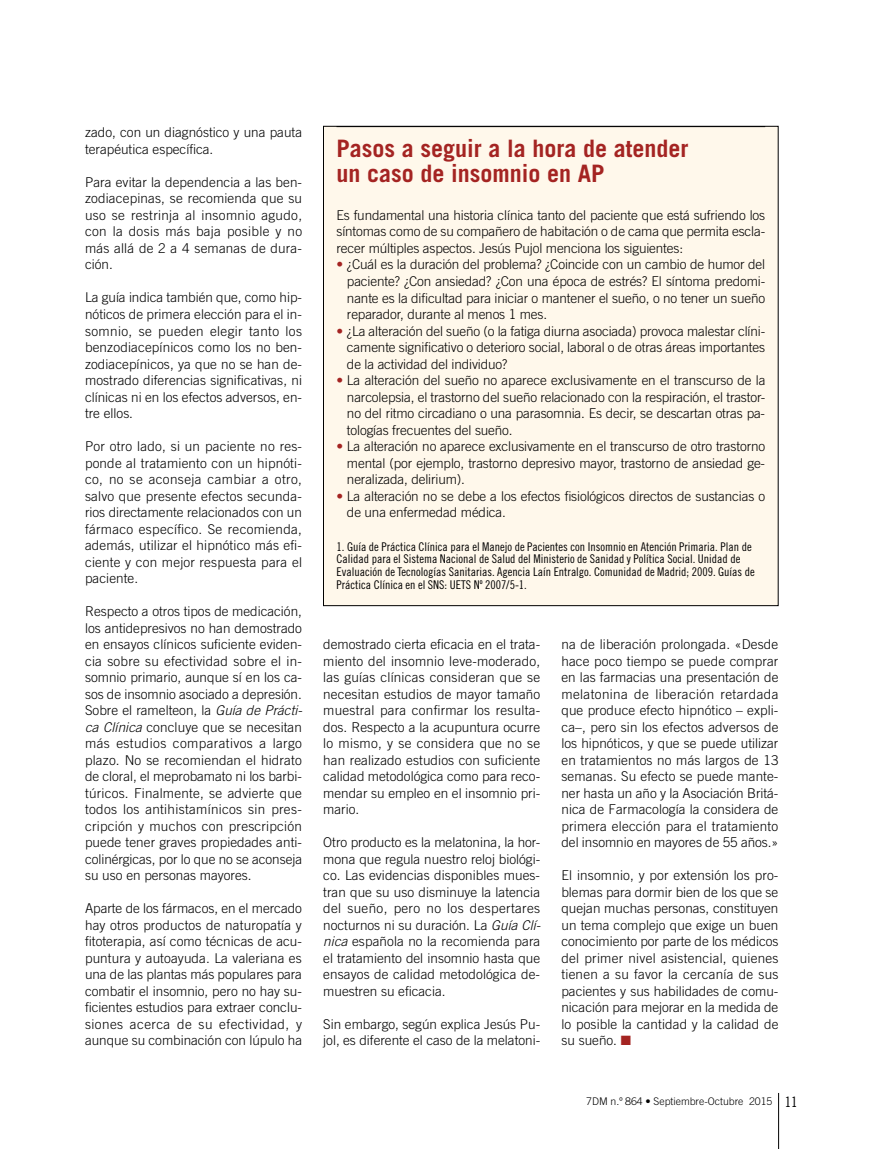
<style>
.page{position:relative;width:872px;height:1149px;background:#fff}
.page>*{position:absolute;margin:0;border:0;box-sizing:border-box;transform-origin:0 0}
.t1{font:700 24px/25.5px "Trade Gothic LT Std";color:#a42422}
.t2{font:300 13.5px/16.5px "Trade Gothic LT Std";color:#000;text-align:justify}
.t3{font:12px/12.8px "Trade Gothic LT Std Cn 18";color:#000}
.t4{font:300 10.5px "Trade Gothic LT Std";color:#000}
.s1{font-style:italic}
.s2{color:#a42422}
.s3{font-family:"Trade Gothic LT Std Cn 18";font-weight:400;font-size:14.25px}
</style>
<div class="page">
<hr style="left:778px;top:1092px;width:1px;height:56px;background:#000">
<div style="left:323px;top:126px;width:455px;height:479px;background:#fff8eb"></div>
<p class="t2" style="left:85px;top:124px;width:218px">zado, con un diagnóstico y una pauta terapéutica específica.</p>
<p class="t2" style="left:85px;top:174px;width:218px">Para evitar la dependencia a las ben&shy;zodiacepinas, se recomienda que su uso se restrinja al insomnio agudo, con la dosis más baja posible y no más allá de 2 a 4 semanas de dura&shy;ción.</p>
<p class="t2" style="left:85px;top:289px;width:218px">La guía indica también que, como hip&shy;nóticos de primera elección para el in&shy;somnio, se pueden elegir tanto los benzodiacepínicos como los no ben&shy;zodiacepínicos, ya que no se han de&shy;mostrado diferencias significativas, ni clínicas ni en los efectos adversos, en&shy;tre ellos.</p>
<p class="t2" style="left:85px;top:437px;width:218px">Por otro lado, si un paciente no res&shy;ponde al tratamiento con un hipnóti&shy;co, no se aconseja cambiar a otro, salvo que presente efectos secunda&shy;rios directamente relacionados con un fármaco específico. Se recomienda, además, utilizar el hipnótico más efi&shy;ciente y con mejor respuesta para el paciente.</p>
<p class="t2" style="left:85px;top:602px;width:219px">Respecto a otros tipos de medicación, los antidepresivos no han demostrado en ensayos clínicos suficiente eviden&shy;cia sobre su efectividad sobre el in&shy;somnio primario, aunque sí en los ca&shy;sos de insomnio asociado a depresión.<br>Sobre el ramelteon, la <span class="s1">Guía de Prácti&shy;ca Clínica</span> concluye que se necesitan más estudios comparativos a largo plazo. No se recomiendan el hidrato de cloral, el meprobamato ni los barbi&shy;túricos. Finalmente, se advierte que todos los antihistamínicos sin pres&shy;cripción y muchos con prescripción puede tener graves propiedades anti&shy;colinérgicas, por lo que no se aconseja su uso en personas mayores.</p>
<p class="t2" style="left:85px;top:899px;width:219px">Aparte de los fármacos, en el mercado hay otros productos de naturopatía y fitoterapia, así como técnicas de acu&shy;puntura y autoayuda. La valeriana es una de las plantas más populares para combatir el insomnio, pero no hay su&shy;ficientes estudios para extraer conclu&shy;siones acerca de su efectividad, y aunque su combinación con lúpulo ha</p>
<h1 class="t1" style="left:336px;top:135px;width:354px">Pasos a seguir a la hora de atender un caso de insomnio en AP</h1>
<p class="t2" style="left:336px;top:207px;width:430px">Es fundamental una historia clínica tanto del paciente que está sufriendo los síntomas como de su compañero de habitación o de cama que permita escla&shy;recer múltiples aspectos. Jesús Pujol menciona los siguientes:</p>
<p class="t2" style="left:347px;top:256px;width:420px;text-indent:-11px"><span class="s2">•</span> ¿Cuál es la duración del problema? ¿Coincide con un cambio de humor del paciente? ¿Con ansiedad? ¿Con una época de estrés? El síntoma predomi&shy;nante es la dificultad para iniciar o mantener el sueño, o no tener un sueño reparador, durante al menos 1 mes.</p>
<p class="t2" style="left:347px;top:322px;width:420px;text-indent:-11px"><span class="s2">•</span> ¿La alteración del sueño (o la fatiga diurna asociada) provoca malestar clíni&shy;camente significativo o deterioro social, laboral o de otras áreas importantes de la actividad del individuo?</p>
<p class="t2" style="left:347px;top:372px;width:420px;text-indent:-11px"><span class="s2">•</span> La alteración del sueño no aparece exclusivamente en el transcurso de la narcolepsia, el trastorno del sueño relacionado con la respiración, el trastor&shy;no del ritmo circadiano o una parasomnia. Es decir, se descartan otras pa&shy;tologías frecuentes del sueño.</p>
<p class="t2" style="left:347px;top:438px;width:420px;text-indent:-11px"><span class="s2">•</span> La alteración no aparece exclusivamente en el transcurso de otro trastorno mental (por ejemplo, trastorno depresivo mayor, trastorno de ansiedad ge&shy;neralizada, delirium).</p>
<p class="t2" style="left:347px;top:487px;width:420px;text-indent:-11px"><span class="s2">•</span> La alteración no se debe a los efectos fisiológicos directos de sustancias o de una enfermedad médica.</p>
<p class="t3" style="left:336px;top:539px;width:420px">1. Guía de Práctica Clínica para el Manejo de Pacientes con Insomnio en Atención Primaria. Plan de Calidad para el Sistema Nacional de Salud del Ministerio de Sanidad y Política Social. Unidad de Evaluación de Tecnologías Sanitarias. Agencia Laín Entralgo. Comunidad de Madrid; 2009. Guías de Práctica Clínica en el SNS: UETS Nº 2007/5-1.</p>
<p class="t2" style="left:323px;top:635px;width:219px">demostrado cierta eficacia en el trata&shy;miento del insomnio leve-moderado, las guías clínicas consideran que se necesitan estudios de mayor tamaño muestral para confirmar los resulta&shy;dos. Respecto a la acupuntura ocurre lo mismo, y se considera que no se han realizado estudios con suficiente calidad metodológica como para reco&shy;mendar su empleo en el insomnio pri&shy;mario.</p>
<p class="t2" style="left:323px;top:833px;width:219px">Otro producto es la melatonina, la hor&shy;mona que regula nuestro reloj biológi&shy;co. Las evidencias disponibles mues&shy;tran que su uso disminuye la latencia del sueño, pero no los despertares nocturnos ni su duración. La <span class="s1">Guía Clí&shy;nica</span> española no la recomienda para el tratamiento del insomnio hasta que ensayos de calidad metodológica de&shy;muestren su eficacia.</p>
<p class="t2" style="left:323px;top:1015px;width:218px">Sin embargo, según explica Jesús Pu&shy;jol, es diferente el caso de la melatoni-</p>
<p class="t2" style="left:561px;top:635px;width:218px">na de liberación prolongada. «Desde hace poco tiempo se puede comprar en las farmacias una presentación de melatonina de liberación retardada que produce efecto hipnótico – expli&shy;ca–, pero sin los efectos adversos de los hipnóticos, y que se puede utilizar en tratamientos no más largos de 13 semanas. Su efecto se puede mante&shy;ner hasta un año y la Asociación Britá&shy;nica de Farmacología la considera de primera elección para el tratamiento del insomnio en mayores de 55 años.»</p>
<p class="t2" style="left:561px;top:866px;width:218px">El insomnio, y por extensión los pro&shy;blemas para dormir bien de los que se quejan muchas personas, constituyen un tema complejo que exige un buen conocimiento por parte de los médicos del primer nivel asistencial, quienes tienen a su favor la cercanía de sus pacientes y sus habilidades de comu&shy;nicación para mejorar en la medida de lo posible la cantidad y la calidad de su sueño. <span class="s2">■</span></p>
<p class="t4" style="left:586px;top:1094px;width:213px">7DM n.º 864 • Septiembre-Octubre 2015 <span class="s3">11</span></p>
</div>
